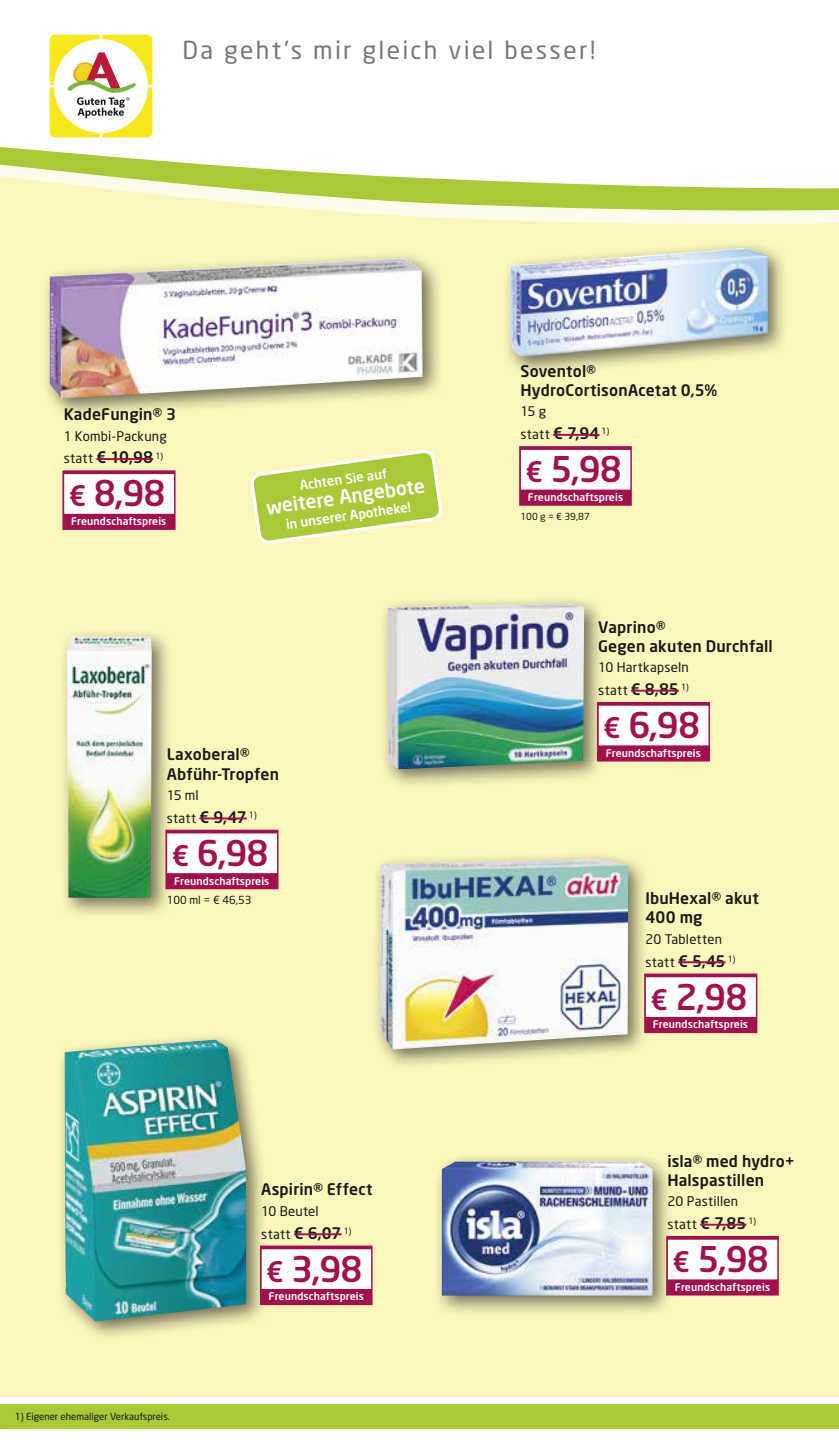
<style>
.page{position:relative;width:839px;height:1444px;background:#fff}
.page>*{position:absolute;margin:0;border:0;box-sizing:border-box;transform-origin:0 0}
.t1{font:500 35px "Neo Sans";letter-spacing:-.025em;color:#a0114d}
.t2{font:24.5px "Neo Sans";letter-spacing:.09em;color:#777}
.t3{font:500 19.25px "Neo Sans";color:#fff}
.t4{font:500 15.75px/19.2px "Neo Sans";letter-spacing:.01em;color:#181715}
.t5{font:13.12px/22.8px "Neo Sans";letter-spacing:.015em;color:#181715}
.t6{font:500 13.12px "Neo Sans";color:#fff}
.t7{font:11.03px "Neo Sans";color:#181715}
.t8{font:500 10.5px "Neo Sans";letter-spacing:.01em;color:#fff}
.t9{font:9.62px "Neo Sans";color:#181715}
.s1{font-weight:400;font-size:13.12px}
.s2{font-size:28px}
.s3{font-weight:500;font-size:15.75px}
</style>
<div class="page">
<svg style="left:50px;top:35px;width:102px;height:39px"></svg>
<div style="left:0;top:1404px;width:838px;height:25px;background:#a9c938"></div>
<svg style="left:838px;top:1404px;width:1px;height:25px"></svg>
<div style="left:0;top:229px;width:838px;height:1167px;background:#fbf6bb"></div>
<hr style="left:0;top:226px;width:838px;height:3px;background:#fbf6bb">
<svg style="left:0;top:74px;width:838px;height:152px"></svg>
<div style="left:42px;top:250px;width:402px;height:169px;background:#181715;opacity:.6"></div>
<img style="left:50px;top:258px;width:372px;height:140px">
<div style="left:62px;top:470px;width:113px;height:60px;background:#a0114d"></div>
<div style="left:64px;top:474px;width:110px;height:40px;background:#fff"></div>
<hr style="left:96px;top:458px;width:57px;height:2px;background:#a0114d">
<div style="left:59px;top:628px;width:114px;height:290px;background:#181715;opacity:.6"></div>
<img style="left:67px;top:637px;width:85px;height:261px">
<div style="left:165px;top:829px;width:113px;height:60px;background:#a0114d"></div>
<div style="left:167px;top:833px;width:110px;height:40px;background:#fff"></div>
<hr style="left:199px;top:817px;width:48px;height:2px;background:#a0114d">
<div style="left:379px;top:595px;width:225px;height:195px;background:#181715;opacity:.6"></div>
<img style="left:387px;top:603px;width:197px;height:166px">
<div style="left:597px;top:702px;width:112px;height:59px;background:#a0114d"></div>
<div style="left:598px;top:705px;width:110px;height:40px;background:#fff"></div>
<hr style="left:630px;top:690px;width:48px;height:1px;background:#a0114d">
<div style="left:372px;top:850px;width:277px;height:220px;background:#181715;opacity:.6"></div>
<img style="left:380px;top:859px;width:248px;height:190px">
<div style="left:644px;top:973px;width:113px;height:60px;background:#a0114d"></div>
<div style="left:645px;top:977px;width:110px;height:40px;background:#fff"></div>
<hr style="left:678px;top:961px;width:47px;height:2px;background:#a0114d">
<div style="left:56px;top:1031px;width:211px;height:311px;background:#181715;opacity:.6"></div>
<img style="left:64px;top:1039px;width:182px;height:282px">
<div style="left:260px;top:1245px;width:112px;height:60px;background:#a0114d"></div>
<div style="left:261px;top:1249px;width:110px;height:40px;background:#fff"></div>
<hr style="left:294px;top:1233px;width:47px;height:2px;background:#a0114d">
<div style="left:433px;top:1153px;width:240px;height:163px;background:#181715;opacity:.6"></div>
<img style="left:441px;top:1161px;width:211px;height:134px">
<div style="left:666px;top:1236px;width:112px;height:59px;background:#a0114d"></div>
<div style="left:667px;top:1239px;width:110px;height:40px;background:#fff"></div>
<hr style="left:700px;top:1223px;width:46px;height:2px;background:#a0114d">
<div style="left:502px;top:240px;width:286px;height:138px;background:#181715;opacity:.6"></div>
<img style="left:510px;top:248px;width:258px;height:109px">
<div style="left:519px;top:446px;width:112px;height:60px;background:#a0114d"></div>
<div style="left:521px;top:450px;width:109px;height:39px;background:#fff"></div>
<hr style="left:553px;top:434px;width:46px;height:2px;background:#a0114d">
<svg style="left:251px;top:450px;width:190px;height:93px;background:#c5d96a"></svg>
<h2 class="t2" style="left:182px;top:35px;width:414px">Da geht’s mir gleich viel besser!</h2>
<p class="t4" style="left:64px;top:404px;width:114px">KadeFungin® 3</p>
<p class="t5" style="left:64px;top:424px;width:105px">1 Kombi-Packung</p>
<p class="t4" style="left:64px;top:448px;width:101px"><span class="s1">statt</span> € 10,98 <sup>1)</sup></p>
<h1 class="t1" style="left:69px;top:471px;width:98px"><span class="s2">€</span> 8,98</h1>
<p class="t8" style="left:71px;top:515px;width:97px">Freundschaftspreis</p>
<p class="t6" style="left:298px;top:477px;width:89px;rotate:-8deg">Achten Sie auf</p>
<p class="t3" style="left:265px;top:495px;width:161px;rotate:-8deg">weitere Angebote</p>
<p class="t6" style="left:285px;top:516px;width:127px;rotate:-8deg">in unserer Apotheke!</p>
<p class="t4" style="left:520px;top:361px;width:198px">Soventol®<br>HydroCortisonAcetat 0,5%</p>
<p class="t5" style="left:520px;top:400px;width:91px">15 g<br>statt <span class="s3">€ 7,94</span> <sup>1)</sup></p>
<h1 class="t1" style="left:525px;top:447px;width:98px"><span class="s2">€</span> 5,98</h1>
<p class="t8" style="left:527px;top:490px;width:97px">Freundschaftspreis</p>
<p class="t9" style="left:520px;top:510px;width:71px">100 g = € 39,87</p>
<p class="t4" style="left:167px;top:744px;width:114px">Laxoberal®<br>Abführ-Tropfen</p>
<p class="t5" style="left:167px;top:783px;width:91px">15 ml<br>statt <span class="s3">€ 9,47</span> <sup>1)</sup></p>
<h1 class="t1" style="left:172px;top:830px;width:98px"><span class="s2">€</span> 6,98</h1>
<p class="t8" style="left:174px;top:874px;width:97px">Freundschaftspreis</p>
<p class="t7" style="left:167px;top:893px;width:86px">100 ml = € 46,53</p>
<p class="t9" style="left:15px;top:1411px;width:156px">1) Eigener ehemaliger Verkaufspreis.</p>
<p class="t4" style="left:261px;top:1179px;width:113px">Aspirin® Effect</p>
<p class="t5" style="left:261px;top:1199px;width:92px">10 Beutel statt <span class="s3">€ 6,07</span> <sup>1)</sup></p>
<h1 class="t1" style="left:266px;top:1246px;width:98px"><span class="s2">€</span> 3,98</h1>
<p class="t8" style="left:268px;top:1289px;width:97px">Freundschaftspreis</p>
<p class="t4" style="left:598px;top:617px;width:176px">Vaprino®<br>Gegen akuten Durchfall</p>
<p class="t5" style="left:598px;top:656px;width:92px">10 Hartkapseln statt <span class="s3">€ 8,85</span> <sup>1)</sup></p>
<h1 class="t1" style="left:603px;top:703px;width:98px"><span class="s2">€</span> 6,98</h1>
<p class="t8" style="left:605px;top:746px;width:97px">Freundschaftspreis</p>
<p class="t4" style="left:645px;top:888px;width:115px">IbuHexal® akut<br>400 mg</p>
<p class="t5" style="left:645px;top:927px;width:92px">20 Tabletten statt <span class="s3">€ 5,45</span> <sup>1)</sup></p>
<h1 class="t1" style="left:650px;top:974px;width:99px"><span class="s2">€</span> 2,98</h1>
<p class="t8" style="left:652px;top:1018px;width:97px">Freundschaftspreis</p>
<p class="t4" style="left:667px;top:1150px;width:129px">isla® med hydro+<br>Halspastillen</p>
<p class="t5" style="left:667px;top:1190px;width:90px">20 Pastillen statt <span class="s3">€ 7,85</span> <sup>1)</sup></p>
<h1 class="t1" style="left:672px;top:1237px;width:98px"><span class="s2">€</span> 5,98</h1>
<p class="t8" style="left:674px;top:1280px;width:97px">Freundschaftspreis</p>
</div>
